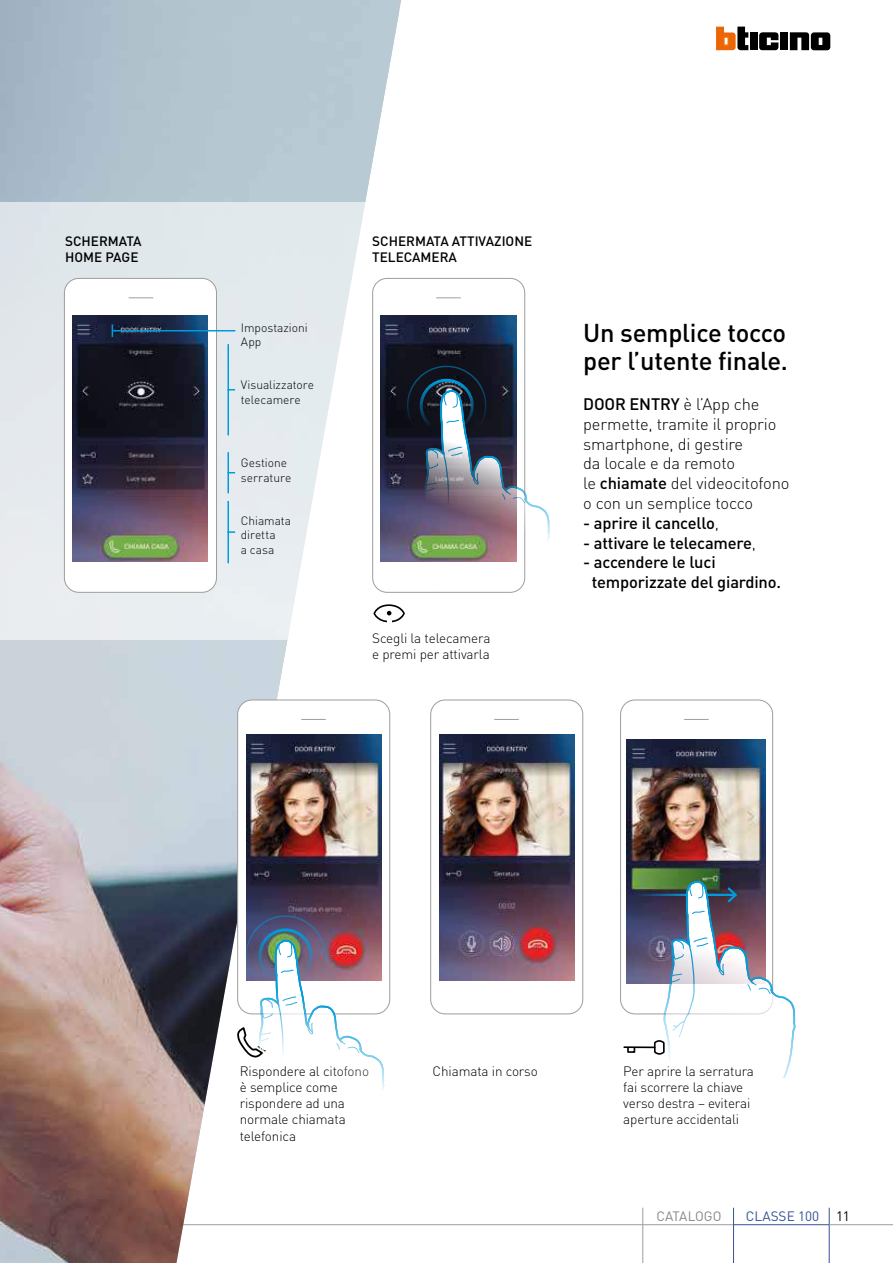
<style>
.page{position:relative;width:893px;height:1263px;background:#fff}
.page>*{position:absolute;margin:0;border:0;box-sizing:border-box;transform-origin:0 0}
.t1{font:500 25.5px/28.5px "DIN Pro";letter-spacing:-.01em;color:#000}
.t2{font:300 16.5px/19.8px "DIN Pro";letter-spacing:-.01em;color:#000}
.t3{font:500 16.5px/19.8px "DIN Pro";letter-spacing:-.01em;color:#000}
.t4{font:300 13.5px/16.2px "DIN Pro";letter-spacing:-.01em;color:#000}
.t5{font:500 13.5px/16.2px "DIN Pro";color:#000}
.t6{font:13.5px "DIN Pro";letter-spacing:.01em;color:#355295}
.t7{font:13.5px "DIN Pro";color:#878787}
.t8{font:13.5px "DIN Pro";color:#000}
.t9{font:300 12px/14.4px "DIN Pro";letter-spacing:-.005em;color:#000}
.s1{font-weight:500}
.s2{font-weight:300}
</style>
<div class="page">
<hr style="left:0;top:1224px;width:733px;height:1px;background:#9d9d9c">
<hr style="left:829px;top:1208px;width:1px;height:55px;background:#355295">
<hr style="left:733px;top:1208px;width:1px;height:55px;background:#355295">
<hr style="left:733px;top:1224px;width:96px;height:1px;background:#355295">
<hr style="left:829px;top:1224px;width:64px;height:1px;background:#9d9d9c">
<hr style="left:642px;top:1208px;width:1px;height:55px;background:#9d9d9c">
<img style="left:0;top:0;width:399px;height:1263px">
<svg style="left:0;top:203px;width:372px;height:437px;fill:#e5ebef"></svg>
<div style="left:238px;top:700px;width:152px;height:314px;background:#fff;border-radius:15px"></div>
<div style="left:237px;top:699px;width:153px;height:315px;border:1px solid #9d9d9c;border-radius:15px"></div>
<img style="left:247px;top:735px;width:135px;height:177px">
<svg style="left:302px;top:719px;width:23px;height:1px"></svg>
<div style="left:373px;top:278px;width:152px;height:314px;background:#fff;border-radius:15px"></div>
<img style="left:380px;top:316px;width:136px;height:47px">
<svg style="left:436px;top:297px;width:24px;height:1px"></svg>
<div style="left:750px;top:32px;width:8px;height:18px;background:#000"></div>
<div style="left:780px;top:32px;width:8px;height:18px;background:#000"></div>
<svg style="left:716px;top:27px;width:32px;height:23px"></svg>
<svg style="left:759px;top:32px;width:19px;height:18px"></svg>
<svg style="left:790px;top:32px;width:40px;height:18px"></svg>
<div style="left:430px;top:699px;width:153px;height:315px;border:1px solid #9d9d9c;border-radius:15px"></div>
<img style="left:439px;top:734px;width:135px;height:246px">
<svg style="left:495px;top:719px;width:23px;height:1px"></svg>
<img style="left:627px;top:739px;width:138px;height:141px">
<svg style="left:684px;top:719px;width:24px;height:1px"></svg>
<div style="left:64px;top:278px;width:152px;height:314px;background:#fff;border-radius:15px"></div>
<div style="left:64px;top:278px;width:153px;height:315px;border:1px solid #9d9d9c;border-radius:15px"></div>
<img style="left:73px;top:316px;width:135px;height:245px">
<svg style="left:129px;top:297px;width:24px;height:1px"></svg>
<img style="left:373px;top:363px;width:177px;height:262px">
<hr style="left:113px;top:330px;width:122px;height:1px;background:#009bd9">
<svg style="left:112px;top:324px;width:1px;height:13px"></svg>
<hr style="left:227px;top:344px;width:2px;height:91px;background:#009bd9">
<svg style="left:229px;top:531px;width:6px;height:2px"></svg>
<hr style="left:227px;top:501px;width:2px;height:62px;background:#009bd9">
<hr style="left:227px;top:452px;width:2px;height:41px;background:#009bd9">
<svg style="left:236px;top:912px;width:149px;height:263px"></svg>
<svg style="left:620px;top:880px;width:176px;height:199px"></svg>
<p class="t5" style="left:65px;top:233px;width:78px">SCHERMATA<br>HOME PAGE</p>
<p class="t9" style="left:241px;top:319px;width:68px">Impostazioni<br>App</p>
<p class="t9" style="left:241px;top:377px;width:75px">Visualizzatore telecamere</p>
<p class="t9" style="left:241px;top:455px;width:52px">Gestione serrature</p>
<p class="t9" style="left:241px;top:513px;width:52px">Chiamata diretta<br>a casa</p>
<p class="t5" style="left:372px;top:233px;width:161px">SCHERMATA ATTIVAZIONE<br>TELECAMERA</p>
<p class="t4" style="left:372px;top:629px;width:120px">Scegli la telecamera e premi per attivarla</p>
<h1 class="t1" style="left:583px;top:317px;width:206px">Un semplice tocco per l’utente finale.</h1>
<p class="t2" style="left:583px;top:393px;width:208px"><span class="s1">DOOR ENTRY</span> è l’App che permette, tramite il proprio smartphone, di gestire<br>da locale e da remoto<br>le <span class="s1">chiamate</span> del videocitofono o con un semplice tocco</p>
<p class="t3" style="left:583px;top:512px;width:137px">- aprire il cancello<span class="s2">,</span></p>
<p class="t3" style="left:583px;top:532px;width:174px">- attivare le telecamere<span class="s2">,</span></p>
<p class="t3" style="left:592px;top:552px;width:191px;text-indent:-8px">- accendere le luci temporizzate del giardino.</p>
<p class="t4" style="left:240px;top:1062px;width:131px">Rispondere al citofono è semplice come rispondere ad una normale chiamata telefonica</p>
<p class="t4" style="left:433px;top:1062px;width:107px">Chiamata in corso</p>
<p class="t4" style="left:623px;top:1062px;width:132px">Per aprire la serratura fai scorrere la chiave verso destra – eviterai aperture accidentali</p>
<p class="t7" style="left:656px;top:1207px;width:67px">CATALOGO</p>
<p class="t6" style="left:746px;top:1207px;width:75px">CLASSE 100</p>
<p class="t8" style="left:836px;top:1207px;width:15px">11</p>
</div>
